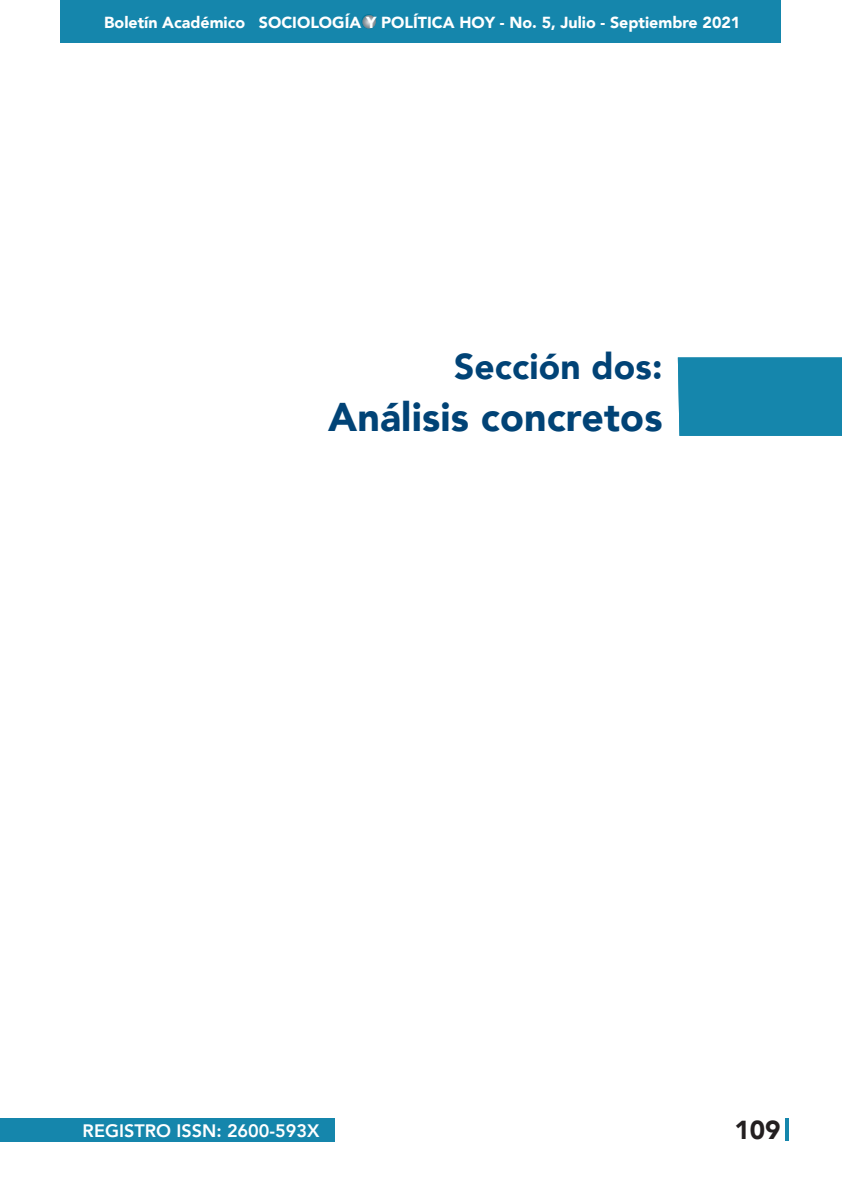
<style>
.page{position:relative;width:842px;height:1191px;background:#fff}
.page>*{position:absolute;margin:0;border:0;box-sizing:border-box;transform-origin:0 0}
.t1{font:900 40px "Avenir";letter-spacing:.005em;color:#014376}
.t2{font:900 36px "Avenir";letter-spacing:.005em;color:#014376}
.t3{font:900 26px "Avenir";color:#231f20}
.t4{font:800 18px "Avenir";color:#fff}
.t5{font:900 16px "Avenir";color:#fff}
</style>
<div class="page">
<hr style="left:786px;top:1118px;width:3px;height:23px;background:#1586ac">
<div style="left:0;top:1118px;width:334px;height:23px;background:#1586ac"></div>
<div style="left:61px;top:0;width:720px;height:42px;background:#1586ac"></div>
<svg style="left:361px;top:14px;width:15px;height:15px"></svg>
<div style="left:678px;top:357px;width:164px;height:79px;background:#1586ac"></div>
<p class="t5" style="left:104px;top:9px;width:638px">Boletín Académico SOCIOLOGÍA Y POLÍTICA HOY - No. 5, Julio - Septiembre 2021</p>
<h2 class="t2" style="left:454px;top:335px;width:210px">Sección dos:</h2>
<h1 class="t1" style="left:328px;top:383px;width:336px">Análisis concretos</h1>
<p class="t4" style="left:83px;top:1116px;width:238px">REGISTRO ISSN: 2600-593X</p>
<h3 class="t3" style="left:734px;top:1107px;width:48px">109</h3>
</div>
